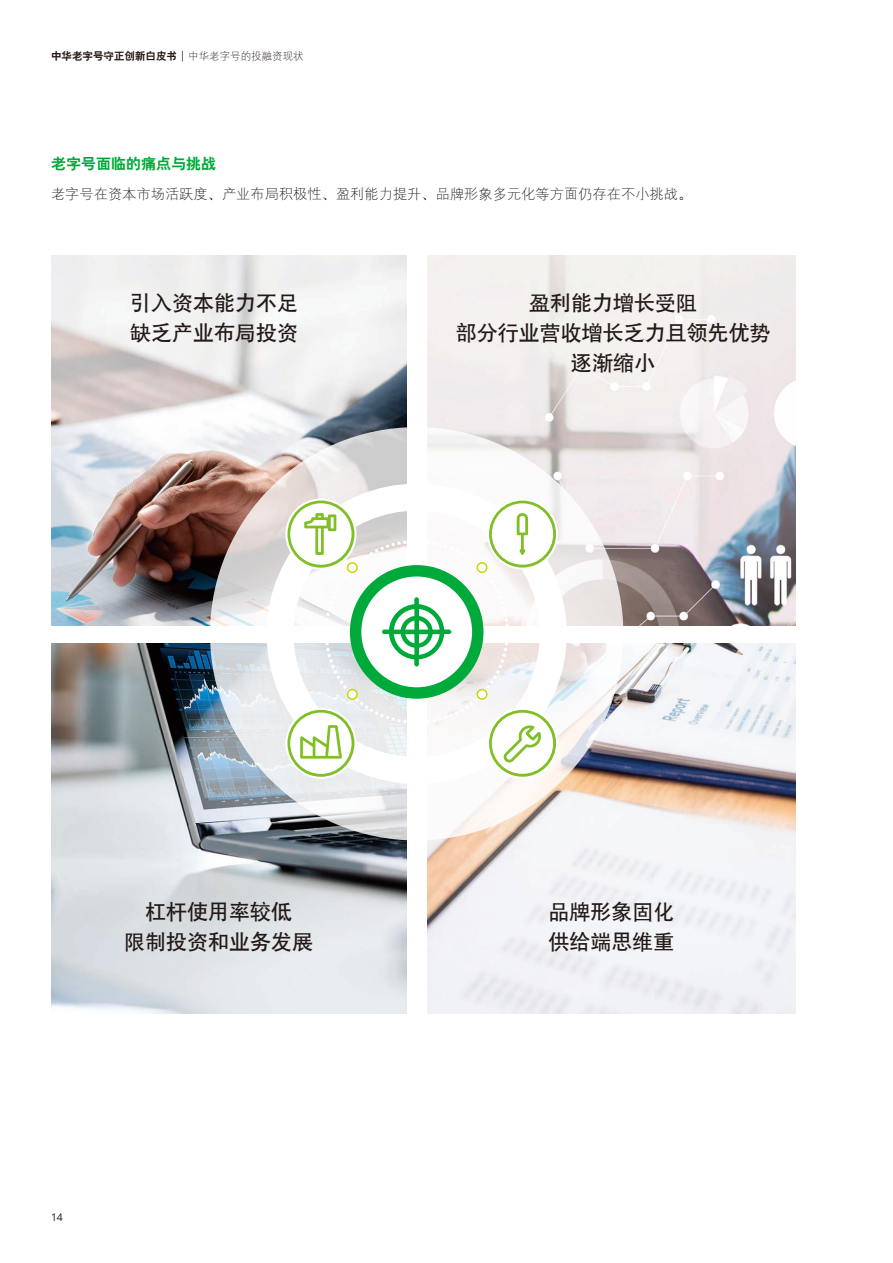
<style>
.page{position:relative;width:893px;height:1263px;background:#fff}
.page>*{position:absolute;margin:0;border:0;box-sizing:border-box;transform-origin:0 0}
.t1{font:21px/30px "H Yb 1 gj";color:#231916}
.t2{font:15px "H Yb 2 gj";color:#00aa3a}
.t3{font:14.25px "H Yg 1 gj";color:#231916}
.t4{font:10.5px "H Yb 2 gj";color:#231916}
.t5{font:10.5px "Open Sans";color:#231916}
.s1{font-family:"Open Sans"}
.s2{font-family:"H Yg 1 gj"}
.s3{font-family:"H Ya 6 gj"}
</style>
<div class="page">
<img style="left:427px;top:255px;width:368px;height:370px">
<img style="left:51px;top:255px;width:355px;height:370px">
<img style="left:51px;top:644px;width:355px;height:370px">
<img style="left:427px;top:644px;width:368px;height:370px">
<svg style="left:210px;top:427px;width:413px;height:413px"></svg>
<svg style="left:272px;top:487px;width:289px;height:290px"></svg>
<p class="t4" style="left:51px;top:51px;width:254px">中华老字号守正创新白皮书 <span class="s1">|</span> <span class="s2">中华老字号的投融资现状</span></p>
<p class="t2" style="left:51px;top:156px;width:166px">老字号面临的痛点与挑战</p>
<p class="t3" style="left:51px;top:187px;width:643px">老字号在资本市场活跃度<span class="s3">、</span>产业布局积极性<span class="s3">、</span>盈利能力提升<span class="s3">、</span>品牌形象多元化等方面仍存在不小挑战<span class="s3">。</span></p>
<p class="t1" style="left:130px;top:288px;width:169px">引入资本能力不足缺乏产业布局投资</p>
<p class="t1" style="left:456px;top:288px;width:316px;text-align:center">盈利能力增长受阻<br>部分行业营收增长乏力且领先优势逐渐缩小</p>
<p class="t1" style="left:124px;top:896px;width:190px;text-align:center">杠杆使用率较低<br>限制投资和业务发展</p>
<p class="t5" style="left:51px;top:1210px;width:13px">14</p>
<p class="t1" style="left:548px;top:896px;width:127px">品牌形象固化供给端思维重</p>
</div>
